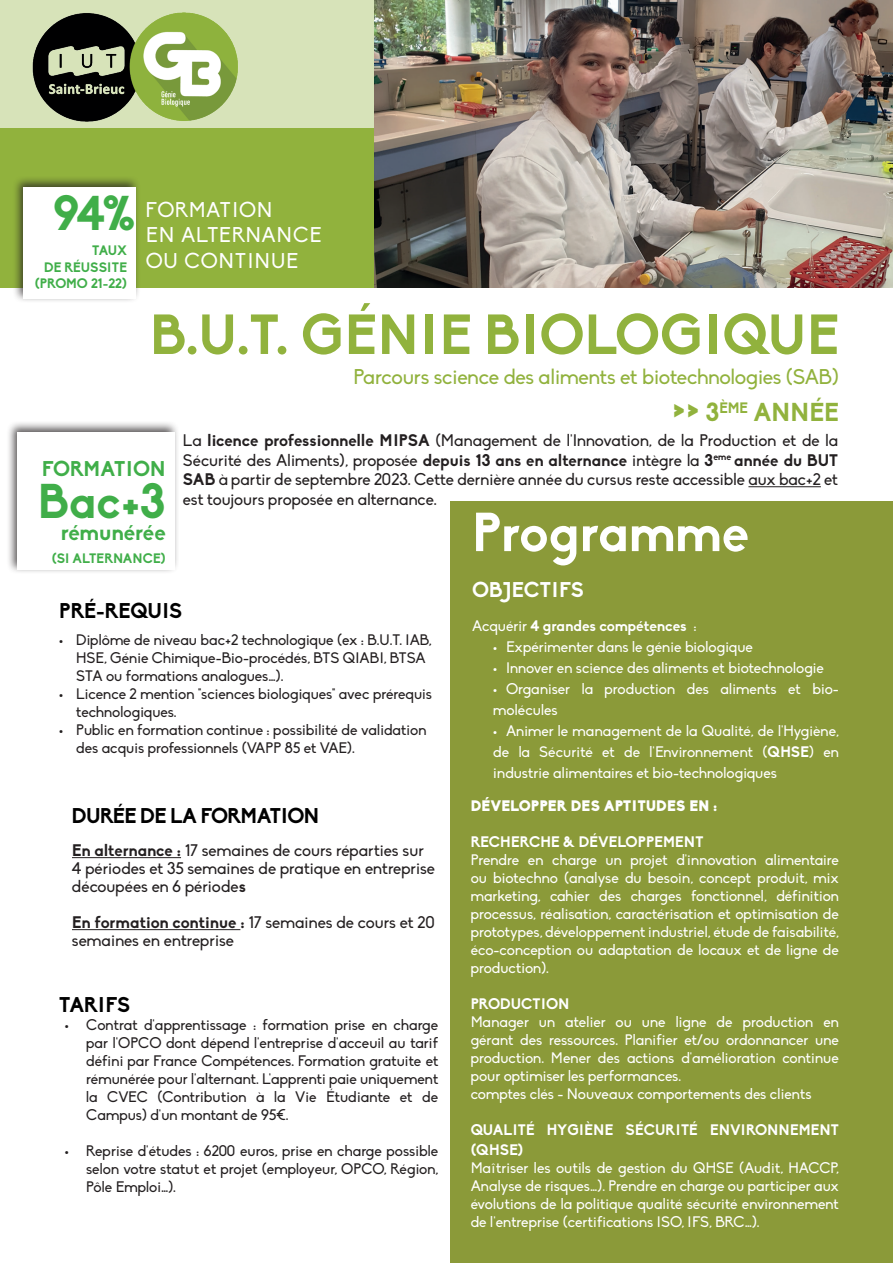
<style>
.page{position:relative;width:893px;height:1263px;background:#fff}
.page>*{position:absolute;margin:0;border:0;box-sizing:border-box;transform-origin:0 0}
.t1{font:700 55.5px "Biko";letter-spacing:.005em;color:#91b23d}
.t2{font:700 54px "Biko";color:#fff}
.t3{font:700 48px "Biko";color:#40ae49}
.t4{font:700 25.5px "Biko";letter-spacing:-.01em;color:#91b23d}
.t5{font:700 22.5px "Biko";color:#40ae49}
.t6{font:21px "Biko";letter-spacing:-.01em;color:#91b23d}
.t7{font:21px/25.5px "Biko";letter-spacing:.04em;color:#fff}
.t8{font:700 21px "Biko";letter-spacing:-.03em;color:#000}
.t9{font:700 21px "Biko";color:#000}
.t10{font:700 21px "Biko";letter-spacing:-.005em;color:#40ae49}
.t11{font:700 21px "Biko";color:#fff}
.t12{font:16.5px/19.5px "Biko";color:#231f20}
.t13{font:15px/18px "Biko";color:#fff;text-align:justify}
.t14{font:15px/18px "Biko";color:#231f20}
.t15{font:700 15px/19.8px "Biko";color:#fff}
.t16{font:900 15px "Biko";color:#fff}
.t17{font:700 13.5px/16.2px "Biko";color:#40ae49;text-align:right}
.s1{font-size:45px}
.s2{font-weight:700}
.s3{font-weight:400}
</style>
<div class="page">
<div style="left:0;top:0;width:893px;height:288px;background:#91b23d"></div>
<div style="left:450px;top:501px;width:443px;height:762px;background:#8b9a39"></div>
<hr style="left:748px;top:486px;width:73px;height:1px;background:#231f20">
<hr style="left:72px;top:857px;width:109px;height:1px;background:#231f20">
<hr style="left:72px;top:929px;width:168px;height:1px;background:#231f20">
<div style="left:6px;top:421px;width:174px;height:153px;background:#231f20;opacity:.75"></div>
<div style="left:17px;top:432px;width:157px;height:137px;background:#fff"></div>
<div style="left:12px;top:176px;width:129px;height:128px;background:#231f20;opacity:.75"></div>
<div style="left:23px;top:187px;width:113px;height:111px;background:#fff"></div>
<div style="left:0;top:0;width:379px;height:128px;background:#d7e3b9"></div>
<img style="left:32px;top:12px;width:206px;height:110px">
<img style="left:374px;top:0;width:519px;height:288px">
<h3 class="t3" style="left:53px;top:185px;width:84px">94%</h3>
<p class="t17" style="left:35px;top:243px;width:94px">TAUX<br>DE RÉUSSITE (PROMO 21-22)</p>
<h3 class="t7" style="left:146px;top:197px;width:177px">FORMATION<br>EN ALTERNANCE<br>OU CONTINUE</h3>
<h1 class="t1" style="left:150px;top:301px;width:690px">B.U.T. GÉNIE BIOLOGIQUE</h1>
<h3 class="t6" style="left:353px;top:365px;width:487px">Parcours science des aliments et biotechnologies (SAB)</h3>
<h3 class="t4" style="left:672px;top:397px;width:168px"><span class="s1">&gt;&gt;</span> 3<sup>ÈME</sup> ANNÉE</h3>
<h3 class="t10" style="left:42px;top:455px;width:125px">FORMATION</h3>
<h3 class="t3" style="left:38px;top:472px;width:129px">Bac+3</h3>
<h3 class="t5" style="left:61px;top:519px;width:106px">rémunérée</h3>
<p class="t17" style="left:52px;top:550px;width:115px">(SI ALTERNANCE)</p>
<p class="t12" style="left:183px;top:431px;width:657px;text-align:justify">La <span class="s2">licence professionnelle MIPSA</span> (Management de l'Innovation, de la Production et de la Sécurité des Aliments), proposée <span class="s2">depuis 13 ans en alternance</span> intègre la <span class="s2">3</span><sup>eme</sup> <span class="s2">année du BUT SAB</span> à partir de septembre 2023. Cette dernière année du cursus reste accessible aux bac+2 et est toujours proposée en alternance.</p>
<h2 class="t2" style="left:472px;top:500px;width:279px">Programme</h2>
<h3 class="t9" style="left:59px;top:598px;width:125px">PRÉ-REQUIS</h3>
<p class="t14" style="left:76px;top:631px;width:357px;text-indent:-17px">• Diplôme de niveau bac+2 technologique (ex : B.U.T. IAB,<br>HSE, Génie Chimique-Bio-procédés, BTS QIABI, BTSA<br>STA ou formations analogues…).</p>
<p class="t14" style="left:76px;top:685px;width:357px;text-indent:-17px">• Licence 2 mention "sciences biologiques" avec prérequis technologiques.</p>
<p class="t14" style="left:76px;top:721px;width:352px;text-indent:-17px">• Public en formation continue : possibilité de validation des acquis professionnels (VAPP 85 et VAE).</p>
<h3 class="t8" style="left:72px;top:803px;width:249px">DURÉE DE LA FORMATION</h3>
<p class="t12" style="left:72px;top:842px;width:365px;line-height:18px"><span class="s2">En alternance :</span> 17 semaines de cours réparties sur<br>4 périodes et 35 semaines de pratique en entreprise découpées en 6 période<span class="s2">s</span></p>
<p class="t12" style="left:72px;top:914px;width:365px;line-height:18px"><span class="s2">En formation continue :</span> 17 semaines de cours et 20 semaines en entreprise</p>
<h3 class="t8" style="left:59px;top:992px;width:73px">TARIFS</h3>
<p class="t14" style="left:86px;top:1016px;width:354px;text-align:justify;text-indent:-21px">• Contrat d'apprentissage : formation prise en charge par l'OPCO dont dépend l'entreprise d'acceuil au tarif défini par France Compétences. Formation gratuite et rémunérée pour l'alternant. L'apprenti paie uniquement la CVEC (Contribution à la Vie Étudiante et de Campus) d'un montant de 95€.</p>
<p class="t14" style="left:86px;top:1142px;width:354px;text-align:justify;text-indent:-21px">• Reprise d'études : 6200 euros, prise en charge possible selon votre statut et projet (employeur, OPCO, Région, Pôle Emploi…).</p>
<h3 class="t11" style="left:472px;top:577px;width:113px">OBJECTIFS</h3>
<p class="t15" style="left:472px;top:616px;width:226px"><span class="s3">Acquérir</span> 4 grandes compétences <span class="s3">:</span></p>
<p class="t13" style="left:493px;top:638px;width:261px">• Expérimenter dans le génie biologique</p>
<p class="t13" style="left:493px;top:659px;width:332px">• Innover en science des aliments et biotechnologie</p>
<p class="t13" style="left:493px;top:678px;width:347px;line-height:21px">• Organiser la production des aliments et bio&shy;molécules</p>
<p class="t13" style="left:493px;top:720px;width:347px;line-height:21px">• Animer le management de la Qualité, de l'Hygiène, de la Sécurité et de l'Environnement (<span class="s2">QHSE</span>) en industrie alimentaires et bio-technologiques</p>
<p class="t16" style="left:471px;top:797px;width:248px">DÉVELOPPER DES APTITUDES EN :</p>
<p class="t15" style="left:471px;top:832px;width:234px">RECHERCHE &amp; DÉVELOPPEMENT</p>
<p class="t13" style="left:471px;top:851px;width:370px">Prendre en charge un projet d'innovation alimentaire ou biotechno (analyse du besoin, concept produit, mix marketing, cahier des charges fonctionnel, définition processus, réalisation, caractérisation et optimisation de prototypes, développement industriel, étude de faisabilité, éco-conception ou adaptation de locaux et de ligne de production).</p>
<p class="t15" style="left:471px;top:994px;width:100px">PRODUCTION</p>
<p class="t13" style="left:471px;top:1013px;width:370px;text-align:left">Manager un atelier ou une ligne de production en gérant des ressources. Planifier et/ou ordonnancer une production. Mener des actions d'amélioration continue pour optimiser les performances.<br>comptes clés - Nouveaux comportements des clients</p>
<p class="t15" style="left:471px;top:1120px;width:370px">QUALITÉ HYGIÈNE SÉCURITÉ ENVIRONNEMENT (QHSE)</p>
<p class="t13" style="left:471px;top:1159px;width:370px">Maîtriser les outils de gestion du QHSE (Audit, HACCP, Analyse de risques…). Prendre en charge ou participer aux évolutions de la politique qualité sécurité environnement de l'entreprise (certifications ISO, IFS, BRC…).</p>
</div>
